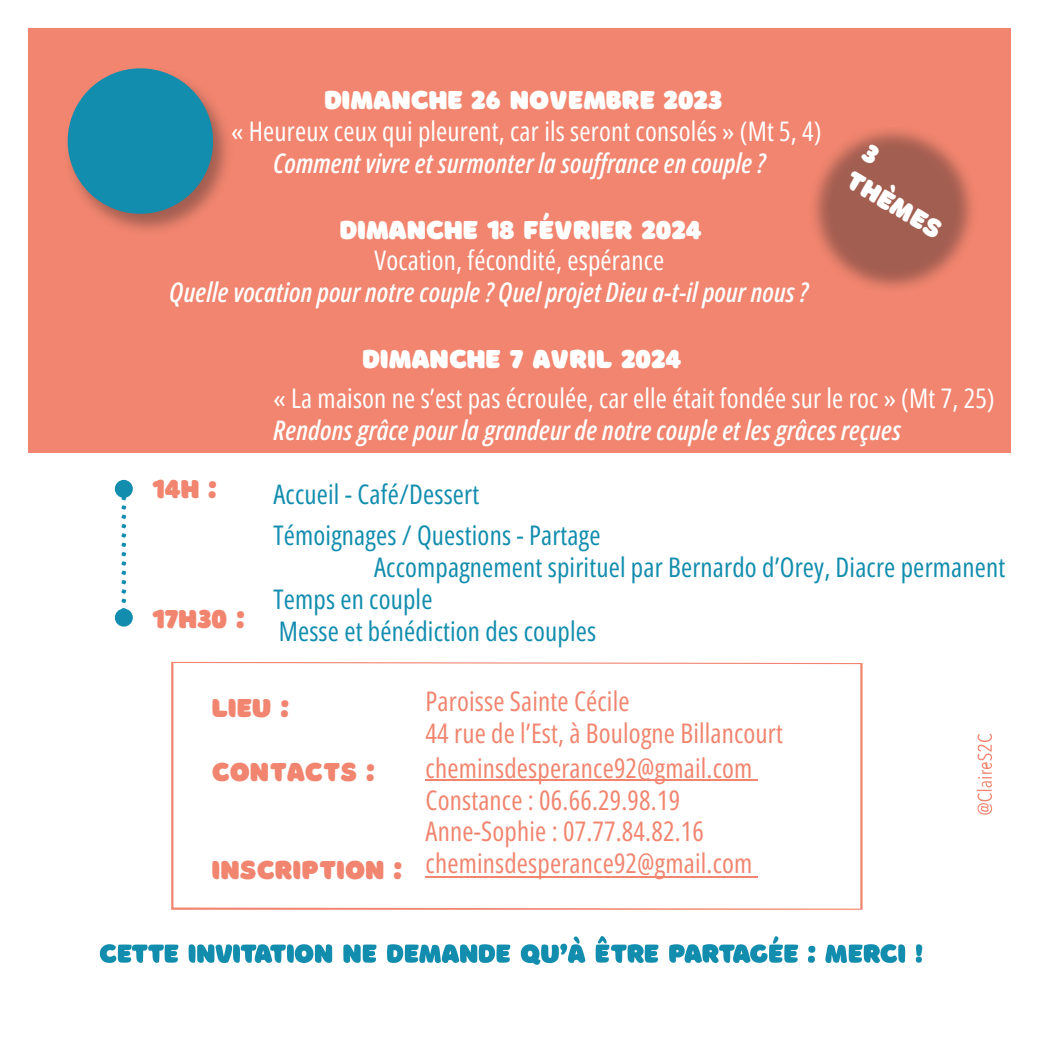
<style>
.page{position:relative;width:1040px;height:1040px;background:#fff}
.page>*{position:absolute;margin:0;border:0;box-sizing:border-box;transform-origin:0 0}
.t1{font:27px/31.9px "Open Sans Condensed";letter-spacing:.005em;color:#fff;text-align:center}
.t2{font:27px "Open Sans Condensed";letter-spacing:.005em;color:#f1856f}
.t3{font:27px "Open Sans Condensed";letter-spacing:.005em;color:#128dae}
.t4{font:27px "Borsok";color:#fff}
.t5{font:italic 600 27px "Open Sans Condensed";letter-spacing:.005em;color:#fff}
.t6{font:27px "Borsok";color:#f1856f}
.s1{font-weight:600;font-style:italic}
</style>
<div class="page">
<svg style="left:122px;top:498px;width:4px;height:110px"></svg>
<div style="left:115px;top:480px;width:18px;height:18px;background:#128dae;border-radius:50%"></div>
<div style="left:115px;top:608px;width:18px;height:18px;background:#128dae;border-radius:50%"></div>
<svg style="left:100px;top:936px;width:822px;height:28px"></svg>
<svg style="left:171px;top:662px;width:691px;height:247px"></svg>
<div style="left:28px;top:28px;width:982px;height:424px;background:#f1856f"></div>
<svg style="left:976px;top:733px;width:16px;height:81px"></svg>
<img style="left:67px;top:68px;width:161px;height:163px">
<div style="left:68px;top:68px;width:145px;height:146px;background:#128dae;border-radius:50%"></div>
<svg style="left:860px;top:142px;width:21px;height:23px"></svg>
<p class="t4" style="left:324px;top:84px;width:400px">DIMANCHE 26 NOVEMBRE 2023</p>
<p class="t1" style="left:231px;top:114px;width:592px">« Heureux ceux qui pleurent, car ils seront consolés » (Mt 5, 4)<br><span class="s1">Comment vivre et surmonter la souffrance en couple ?</span></p>
<p class="t4" style="left:339px;top:213px;width:364px">DIMANCHE 18 FÉVRIER 2024</p>
<p class="t1" style="left:374px;top:244px;width:291px">Vocation, fécondité, espérance</p>
<p class="t5" style="left:170px;top:273px;width:640px">Quelle vocation pour notre couple ? Quel projet Dieu a-t-il pour nous ?</p>
<p class="t4" style="left:362px;top:343px;width:321px">DIMANCHE 7 AVRIL 2024</p>
<p class="t4" style="left:856px;top:164px;width:108px;rotate:30deg">THÈMES</p>
<p class="t6" style="left:152px;top:473px;width:65px">14H :</p>
<p class="t6" style="left:152px;top:602px;width:93px">17H30 :</p>
<p class="t1" style="left:273px;top:382px;width:722px;text-align:left">« La maison ne s’est pas écroulée, car elle était fondée sur le roc » (Mt 7, 25)<br><span class="s1">Rendons grâce pour la grandeur de notre couple et les grâces reçues</span></p>
<p class="t3" style="left:273px;top:475px;width:207px">Accueil - Café/Dessert</p>
<p class="t3" style="left:273px;top:516px;width:328px">Témoignages / Questions - Partage</p>
<p class="t3" style="left:374px;top:548px;width:632px">Accompagnement spirituel par Bernardo d’Orey, Diacre permanent</p>
<p class="t3" style="left:273px;top:580px;width:160px">Temps en couple</p>
<p class="t3" style="left:279px;top:612px;width:319px">Messe et bénédiction des couples</p>
<p class="t6" style="left:212px;top:692px;width:78px">LIEU :</p>
<p class="t6" style="left:212px;top:756px;width:164px">CONTACTS :</p>
<p class="t6" style="left:212px;top:854px;width:191px">INSCRIPTION :</p>
<p class="t2" style="left:425px;top:682px;width:205px">Paroisse Sainte Cécile</p>
<p class="t2" style="left:425px;top:714px;width:359px">44 rue de l’Est, à Boulogne Billancourt</p>
<p class="t2" style="left:425px;top:749px;width:328px">cheminsdesperance92@gmail.com</p>
<p class="t2" style="left:425px;top:781px;width:256px">Constance : 06.66.29.98.19</p>
<p class="t2" style="left:425px;top:811px;width:280px">Anne-Sophie : 07.77.84.82.16</p>
<p class="t2" style="left:425px;top:844px;width:328px">cheminsdesperance92@gmail.com</p>
</div>
